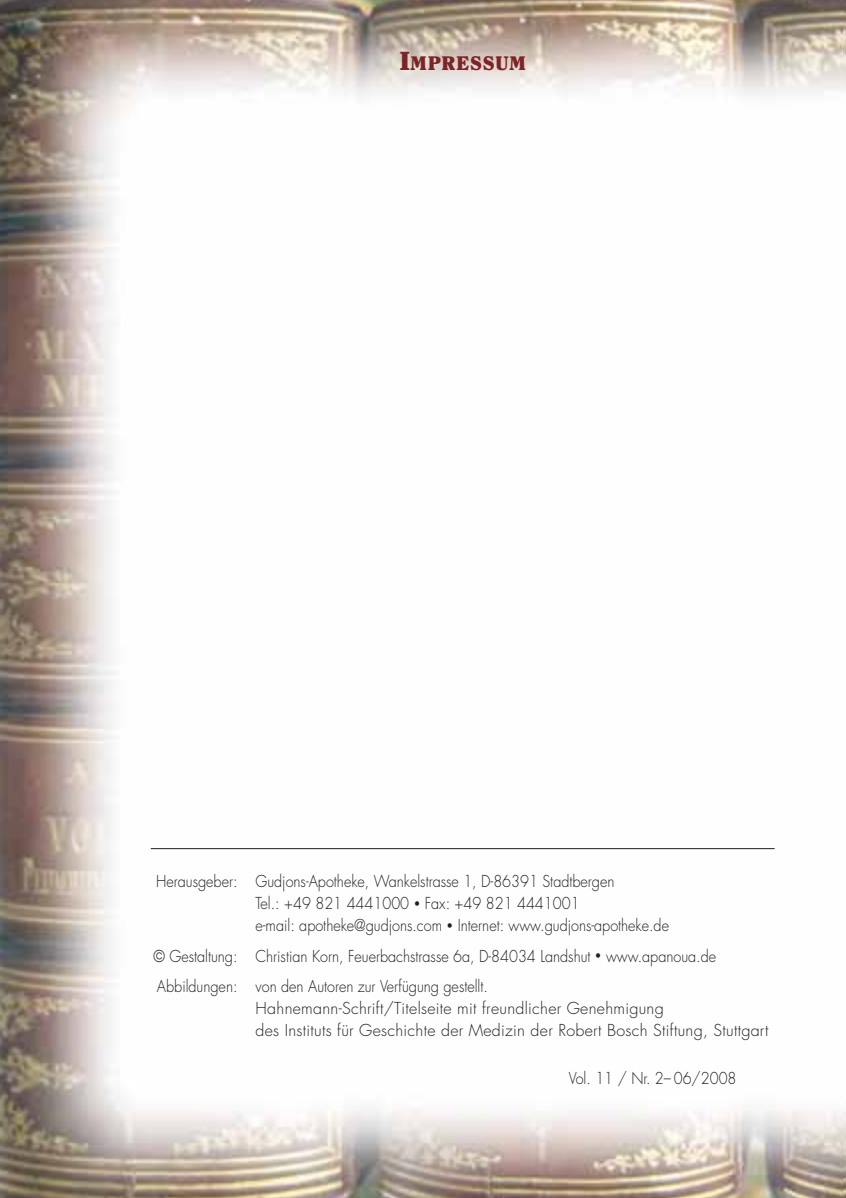
<style>
.page{position:relative;width:846px;height:1198px;background:#fff}
.page>*{position:absolute;margin:0;border:0;box-sizing:border-box;transform-origin:0 0}
.t1{font:900 19.6px "Clearface";letter-spacing:.04em;color:#7c2426}
.t2{font:300 16px/22px "Futura";color:#231f20;scale:.9 1}
.t3{font:300 16px/22px "Futura";letter-spacing:.02em;color:#231f20}
.s1{font-size:26px}
.s2{font-size:12px}
</style>
<div class="page">
<img style="left:842px;top:0;width:4px;height:1197px">
<img style="left:0;top:0;width:842px;height:1197px">
<hr style="left:151px;top:848px;width:623px;height:1px;background:#231f20">
<p class="t1" style="left:400px;top:55px;width:127px"><span class="s1">I</span>MPRESSUM</p>
<p class="t2" style="left:255px;top:870px;width:461px;text-indent:-99px">Herausgeber: Gudjons-Apotheke, Wankelstrasse 1, D-86391 Stadtbergen<br>Tel.: +49 821 4441000 <span class="s2">•</span> Fax: +49 821 4441001<br>e-mail: apotheke@gudjons.com <span class="s2">•</span> Internet: www.gudjons-apotheke.de</p>
<p class="t2" style="left:153px;top:940px;width:626px;line-height:30.6px">© Gestaltung: Christian Korn, Feuerbachstrasse 6a, D-84034 Landshut <span class="s2">•</span> www.apanoua.de<br>Abbildungen: von den Autoren zur Verfügung gestellt.</p>
<p class="t3" style="left:255px;top:997px;width:514px">Hahnemann-Schrift/Titelseite mit freundlicher Genehmigung<br>des Instituts für Geschichte der Medizin der Robert Bosch Stiftung, Stuttgart</p>
<p class="t2" style="left:569px;top:1067px;width:188px">Vol. 11 / Nr. 2– 06/2008</p>
</div>
